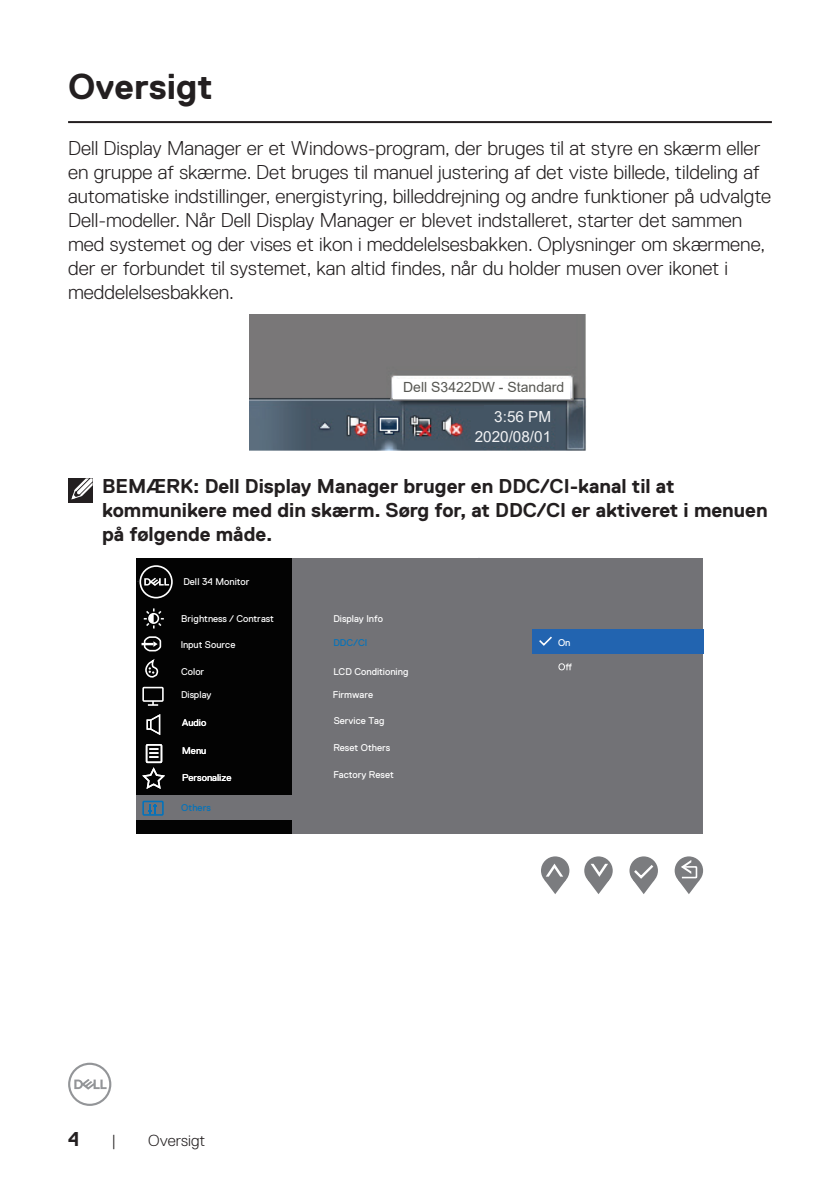
<style>
.page{position:relative;width:840px;height:1191px;background:#fff}
.page>*{position:absolute;margin:0;border:0;box-sizing:border-box;transform-origin:0 0}
.Head_1{font:700 36px "Dell Replica";color:#231f20}
.Paragraph{font:300 20px/24px "Dell Replica";color:#231f20}
.Note{font:700 20px/24px "Dell Replica";color:#231f20}
.pages{font:700 20px "Dell Replica";color:#231f20}
.pages-2{font:300 16px "Dell Replica";color:#231f20}
.t1{font:15.2px "Arial";color:#f1f2f4}
.t2{font:14px "Arial";color:#575752}
.t3{font:9.8px "Dell Replica";color:#fff}
.t4{font:9.8px "Dell Replica";color:#0372bb}
</style>
<div class="page">
<svg style="left:68px;top:1062px;width:43px;height:44px"></svg>
<hr style="left:68px;top:121px;width:703px;height:2px;background:#231f20">
<img style="left:249px;top:314px;width:336px;height:137px">
<div style="left:484px;top:405px;width:66px;height:41px;background:#445564"></div>
<div style="left:393px;top:379px;width:176px;height:19px;background:#fff"></div>
<div style="left:136px;top:559px;width:566px;height:275px;background:#727276"></div>
<div style="left:136px;top:559px;width:155px;height:275px;background:#030303"></div>
<div style="left:136px;top:795px;width:157px;height:25px;background:#727276"></div>
<svg style="left:148px;top:804px;width:9px;height:9px"></svg>
<div style="left:142px;top:686px;width:22px;height:16px;border:2px solid #fff"></div>
<div style="left:142px;top:800px;width:22px;height:16px;border:2px solid #0372bb"></div>
<svg style="left:144px;top:608px;width:20px;height:20px"></svg>
<svg style="left:139px;top:565px;width:34px;height:33px"></svg>
<svg style="left:141px;top:636px;width:21px;height:16px"></svg>
<svg style="left:143px;top:659px;width:15px;height:47px"></svg>
<div style="left:146px;top:743px;width:16px;height:20px;border:2px solid #fff"></div>
<svg style="left:149px;top:748px;width:9px;height:10px"></svg>
<svg style="left:142px;top:767px;width:23px;height:22px"></svg>
<div style="left:146px;top:719px;width:5px;height:10px;border:1px solid #fff"></div>
<svg style="left:149px;top:714px;width:12px;height:21px"></svg>
<svg style="left:558px;top:663px;width:13px;height:7px"></svg>
<div style="left:532px;top:629px;width:171px;height:24px;background:#2264b0"></div>
<svg style="left:539px;top:636px;width:13px;height:10px"></svg>
<svg style="left:540px;top:856px;width:29px;height:29px"></svg>
<div style="left:584px;top:856px;width:28px;height:29px;background:#7b7c7f;border-radius:50%"></div>
<div style="left:629px;top:856px;width:28px;height:29px;background:#7b7c7f;border-radius:50%"></div>
<svg style="left:674px;top:856px;width:28px;height:29px"></svg>
<svg style="left:544px;top:863px;width:21px;height:31px"></svg>
<svg style="left:587px;top:863px;width:22px;height:31px"></svg>
<svg style="left:631px;top:862px;width:24px;height:32px"></svg>
<svg style="left:677px;top:860px;width:22px;height:34px"></svg>
<div style="left:68px;top:478px;width:24px;height:25px;background:#231f20"></div>
<svg style="left:71px;top:478px;width:22px;height:22px"></svg>
<p class="Head_1" style="left:68px;top:66px;width:146px">Oversigt</p>
<p class="Paragraph" style="left:68px;top:136px;width:704px">Dell Display Manager er et Windows-program, der bruges til at styre en skærm eller en gruppe af skærme. Det bruges til manuel justering af det viste billede, tildeling af automatiske indstillinger, energistyring, billeddrejning og andre funktioner på udvalgte Dell-modeller. Når Dell Display Manager er blevet indstalleret, starter det sammen med systemet og der vises et ikon i meddelelsesbakken. Oplysninger om skærmene, der er forbundet til systemet, kan altid findes, når du holder musen over ikonet i meddelelsesbakken.</p>
<p class="t2" style="left:403px;top:377px;width:163px">Dell S3422DW - Standard</p>
<p class="t1" style="left:474px;top:426px;width:78px">2020/08/01</p>
<p class="t1" style="left:494px;top:406px;width:58px">3:56 PM</p>
<p class="Note" style="left:102px;top:474px;width:666px">BEMÆRK: Dell Display Manager bruger en DDC/CI-kanal til at kommunikere med din skærm. Sørg for, at DDC/CI er aktiveret i menuen på følgende måde.</p>
<p class="t3" style="left:183px;top:576px;width:67px">Dell 34 Monitor</p>
<p class="t3" style="left:181px;top:613px;width:94px">Brightness / Contrast</p>
<p class="t3" style="left:181px;top:639px;width:56px">Input Source</p>
<p class="t3" style="left:181px;top:665px;width:25px">Color</p>
<p class="t3" style="left:181px;top:689px;width:32px">Display</p>
<p class="t3" style="left:182px;top:717px;width:26px">Audio</p>
<p class="t3" style="left:182px;top:745px;width:26px">Menu</p>
<p class="t3" style="left:182px;top:772px;width:51px">Personalize</p>
<p class="t4" style="left:181px;top:802px;width:31px">Others</p>
<p class="t3" style="left:333px;top:613px;width:51px">Display Info</p>
<p class="t4" style="left:333px;top:637px;width:36px">DDC/CI</p>
<p class="t3" style="left:557px;top:637px;width:14px">On</p>
<p class="t3" style="left:333px;top:666px;width:77px">LCD Conditioning</p>
<p class="t3" style="left:333px;top:689px;width:42px">Firmware</p>
<p class="t3" style="left:333px;top:715px;width:52px">Service Tag</p>
<p class="t3" style="left:333px;top:742px;width:58px">Reset Others</p>
<p class="t3" style="left:333px;top:769px;width:62px">Factory Reset</p>
<p class="pages" style="left:68px;top:1127px;width:13px">4</p>
<p class="pages-2" style="left:111px;top:1131px;width:6px">|</p>
<p class="pages-2" style="left:148px;top:1131px;width:58px">Oversigt</p>
</div>
